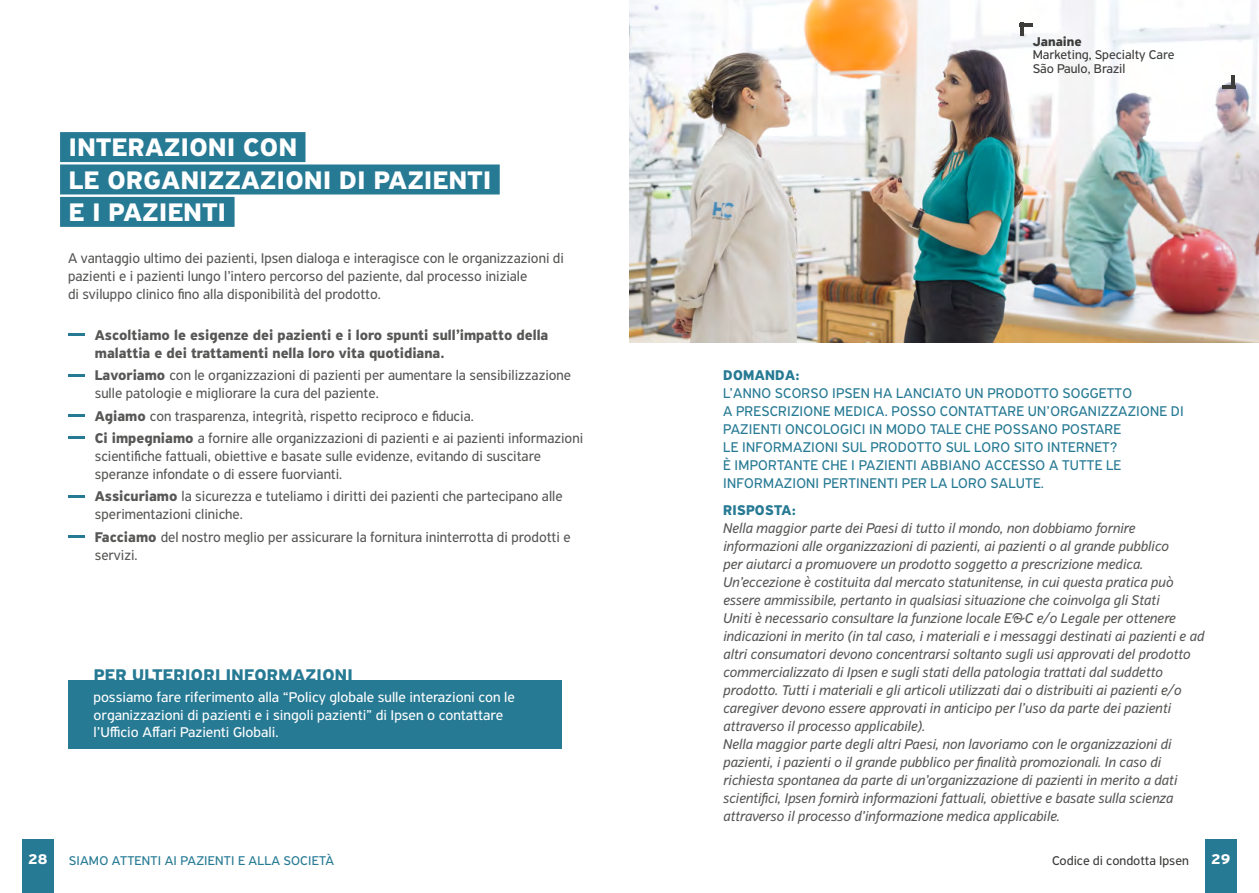
<style>
.page{position:relative;width:1259px;height:893px;background:#fff}
.page>*{position:absolute;margin:0;border:0;box-sizing:border-box;transform-origin:0 0}
.t1{font:700 27px/32.4px "PF Highway Sans Pro";letter-spacing:.02em;color:#fff}
.t2{font:700 18px "PF Highway Sans Pro";letter-spacing:.02em;color:#277a94}
.t3{font:italic 15px/18px "PF Highway Sans Pro";color:#575756}
.t4{font:15px/18px "PF Highway Sans Pro";color:#575756}
.t5{font:15px/18px "PF Highway Sans Pro";letter-spacing:.02em;color:#277a94}
.t6{font:15px/17.2px "PF Highway Sans Pro";color:#fff}
.t7{font:700 15px/18px "PF Highway Sans Pro";color:#575756}
.t8{font:700 15px "PF Highway Sans Pro";letter-spacing:.02em;color:#277a94}
.t9{font:700 15px "PF Highway Sans Pro";color:#fff}
.t10{font:13.5px/13.5px "PF Highway Sans Pro";color:#3c3c3b}
.t11{font:13.5px "PF Highway Sans Pro";letter-spacing:.02em;color:#277a94}
.t12{font:700 13.5px "PF Highway Sans Pro";color:#3c3c3b}
.s1{font-size:21px;color:#277a94}
.s2{font-weight:700;font-size:21px;color:#277a94}
.s3{font-weight:700}
</style>
<div class="page">
<img style="left:629px;top:0;width:630px;height:342px">
<div style="left:22px;top:839px;width:32px;height:54px;background:#277a94"></div>
<div style="left:1205px;top:839px;width:31px;height:54px;background:#277a94"></div>
<div style="left:68px;top:681px;width:493px;height:68px;background:#277a94"></div>
<svg style="left:1023px;top:23px;width:9px;height:3px"></svg>
<svg style="left:1019px;top:23px;width:4px;height:13px"></svg>
<svg style="left:1222px;top:85px;width:9px;height:3px"></svg>
<hr style="left:1231px;top:75px;width:4px;height:13px;background:#3c3c3b">
<div style="left:60px;top:132px;width:245px;height:30px;background:#277a94"></div>
<div style="left:60px;top:164px;width:440px;height:30px;background:#277a94"></div>
<div style="left:60px;top:197px;width:175px;height:30px;background:#277a94"></div>
<h1 class="t1" style="left:69px;top:132px;width:424px">INTERAZIONI CON<br>LE ORGANIZZAZIONI DI PAZIENTI<br>E I PAZIENTI</h1>
<p class="t4" style="left:68px;top:249px;width:497px">A vantaggio ultimo dei pazienti, Ipsen dialoga e interagisce con le organizzazioni di pazienti e i pazienti lungo l’intero percorso del paziente, dal processo iniziale<br>di sviluppo clinico fino alla disponibilità del prodotto.</p>
<p class="t7" style="left:95px;top:327px;width:455px;text-indent:-30px"><span class="s1">-</span> Ascoltiamo le esigenze dei pazienti e i loro spunti sull’impatto della malattia e dei trattamenti nella loro vita quotidiana.</p>
<p class="t4" style="left:95px;top:366px;width:478px;text-indent:-30px"><span class="s2">-</span> <span class="s3">Lavoriamo</span> con le organizzazioni di pazienti per aumentare la sensibilizzazione sulle patologie e migliorare la cura del paziente.</p>
<p class="t4" style="left:65px;top:407px;width:410px"><span class="s2">-</span> <span class="s3">Agiamo</span> con trasparenza, integrità, rispetto reciproco e fiducia.</p>
<p class="t4" style="left:95px;top:429px;width:490px;text-indent:-30px"><span class="s2">-</span> <span class="s3">Ci impegniamo</span> a fornire alle organizzazioni di pazienti e ai pazienti informazioni scientifiche fattuali, obiettive e basate sulle evidenze, evitando di suscitare speranze infondate o di essere fuorvianti.</p>
<p class="t4" style="left:95px;top:487px;width:469px;text-indent:-30px"><span class="s2">-</span> <span class="s3">Assicuriamo</span> la sicurezza e tuteliamo i diritti dei pazienti che partecipano alle sperimentazioni cliniche.</p>
<p class="t4" style="left:95px;top:527px;width:477px;text-indent:-30px"><span class="s2">-</span> <span class="s3">Facciamo</span> del nostro meglio per assicurare la fornitura ininterrotta di prodotti e servizi.</p>
<p class="t2" style="left:94px;top:664px;width:260px">PER ULTERIORI INFORMAZIONI</p>
<p class="t6" style="left:94px;top:689px;width:423px">possiamo fare riferimento alla “Policy globale sulle interazioni con le organizzazioni di pazienti e i singoli pazienti” di Ipsen o contattare l’Ufficio Affari Pazienti Globali.</p>
<p class="t12" style="left:1032px;top:34px;width:51px">Janaine</p>
<p class="t10" style="left:1032px;top:48px;width:143px">Marketing, Specialty Care<br>São Paulo, Brazil</p>
<p class="t8" style="left:723px;top:367px;width:78px">DOMANDA:</p>
<p class="t5" style="left:723px;top:384px;width:462px">L’ANNO SCORSO IPSEN HA LANCIATO UN PRODOTTO SOGGETTO<br>A PRESCRIZIONE MEDICA. POSSO CONTATTARE UN’ORGANIZZAZIONE DI PAZIENTI ONCOLOGICI IN MODO TALE CHE POSSANO POSTARE<br>LE INFORMAZIONI SUL PRODOTTO SUL LORO SITO INTERNET?<br>È IMPORTANTE CHE I PAZIENTI ABBIANO ACCESSO A TUTTE LE INFORMAZIONI PERTINENTI PER LA LORO SALUTE.</p>
<p class="t8" style="left:723px;top:501px;width:74px">RISPOSTA:</p>
<p class="t3" style="left:723px;top:519px;width:483px">Nella maggior parte dei Paesi di tutto il mondo, non dobbiamo fornire informazioni alle organizzazioni di pazienti, ai pazienti o al grande pubblico<br>per aiutarci a promuovere un prodotto soggetto a prescrizione medica.<br>Un’eccezione è costituita dal mercato statunitense, in cui questa pratica può essere ammissibile, pertanto in qualsiasi situazione che coinvolga gli Stati<br>Uniti è necessario consultare la funzione locale E&amp;C e/o Legale per ottenere indicazioni in merito (in tal caso, i materiali e i messaggi destinati ai pazienti e ad altri consumatori devono concentrarsi soltanto sugli usi approvati del prodotto commercializzato di Ipsen e sugli stati della patologia trattati dal suddetto prodotto. Tutti i materiali e gli articoli utilizzati dai o distribuiti ai pazienti e/o caregiver devono essere approvati in anticipo per l’uso da parte dei pazienti attraverso il processo applicabile).<br>Nella maggior parte degli altri Paesi, non lavoriamo con le organizzazioni di pazienti, i pazienti o il grande pubblico per finalità promozionali. In caso di richiesta spontanea da parte di un’organizzazione di pazienti in merito a dati scientifici, Ipsen fornirà informazioni fattuali, obiettive e basate sulla scienza attraverso il processo d’informazione medica applicabile.</p>
<p class="t9" style="left:28px;top:850px;width:21px">28</p>
<p class="t11" style="left:69px;top:852px;width:267px">SIAMO ATTENTI AI PAZIENTI E ALLA SOCIETÀ</p>
<p class="t10" style="left:1052px;top:854px;width:138px">Codice di condotta Ipsen</p>
<p class="t9" style="left:1211px;top:850px;width:21px">29</p>
</div>
